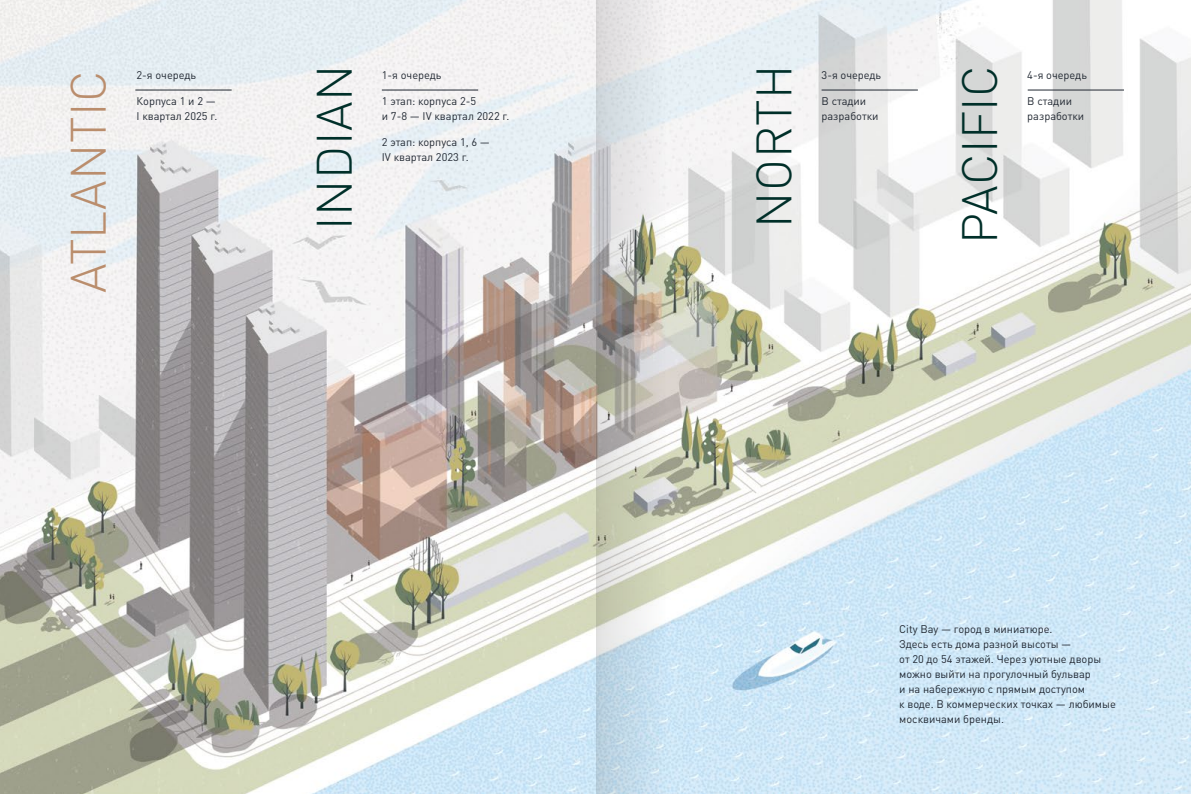
<style>
.page{position:relative;width:1191px;height:794px;background:#fff}
.page>*{position:absolute;margin:0;border:0;box-sizing:border-box;transform-origin:0 0}
.t1{font:300 49px "DIN Pro";letter-spacing:.01em;color:#002f29}
.t2{font:300 49px "DIN Pro";letter-spacing:.01em;color:#ba8d6c}
.t3{font:11px/15px "DIN Pro";color:#212832}
</style>
<div class="page">
<img style="left:0;top:0;width:1191px;height:794px">
<hr style="left:382px;top:90px;width:96px;height:1px;background:#212832">
<hr style="left:135px;top:90px;width:97px;height:1px;background:#212832">
<hr style="left:821px;top:90px;width:97px;height:1px;background:#212832">
<hr style="left:1027px;top:90px;width:97px;height:1px;background:#212832">
<svg style="left:596px;top:0;width:70px;height:794px"></svg>
<h1 class="t1" style="left:296px;top:230px;width:166px;rotate:-90deg">INDIAN</h1>
<p class="t3" style="left:136px;top:66px;width:61px">2‑я очередь</p>
<p class="t3" style="left:136px;top:92px;width:82px">Корпуса 1 и 2 —<br>I квартал 2025 г.</p>
<h1 class="t2" style="left:50px;top:292px;width:223px;rotate:-90deg">ATLANTIC</h1>
<p class="t3" style="left:382px;top:66px;width:61px">1‑я очередь</p>
<p class="t3" style="left:382px;top:92px;width:129px">1 этап: корпуса 2‑5<br>и 7‑8 — IV квартал 2022 г.</p>
<p class="t3" style="left:382px;top:134px;width:110px">2 этап: корпуса 1, 6 —<br>IV квартал 2023 г.</p>
<h1 class="t1" style="left:736px;top:227px;width:164px;rotate:-90deg">NORTH</h1>
<h1 class="t1" style="left:941px;top:244px;width:180px;rotate:-90deg">PACIFIC</h1>
<p class="t3" style="left:821px;top:66px;width:61px">3-я очередь</p>
<p class="t3" style="left:821px;top:92px;width:58px">В стадии разработки</p>
<p class="t3" style="left:1027px;top:66px;width:61px">4-я очередь</p>
<p class="t3" style="left:1027px;top:92px;width:58px">В стадии разработки</p>
<p class="t3" style="left:899px;top:620px;width:218px">City Bay — город в миниатюре.<br>Здесь есть дома разной высоты —<br>от 20 до 54 этажей. Через уютные дворы можно выйти на прогулочный бульвар<br>и на набережную с прямым доступом<br>к воде. В коммерческих точках — любимые москвичами бренды.</p>
</div>
